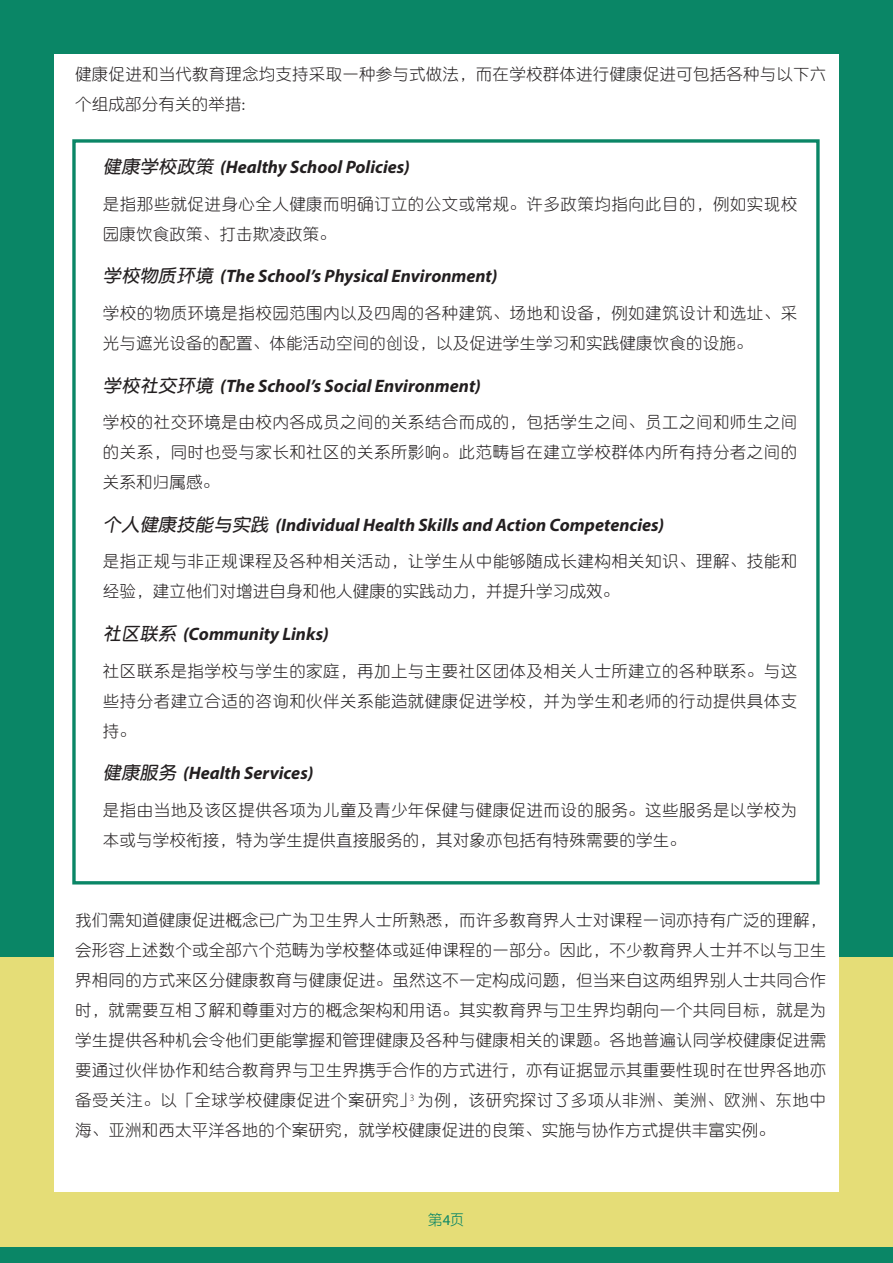
<style>
.page{position:relative;width:893px;height:1263px;background:#fff}
.page>*{position:absolute;margin:0;border:0;box-sizing:border-box;transform-origin:0 0}
.t1{font:italic 700 18px "Myriad Pro";color:#231f20}
.t2{font:16.5px/30px "DFP Yuan W3";letter-spacing:.025em;color:#231f20}
.t3{font:15px "DFP Yuan W3";color:#0a8666}
.s1{font-family:"DFP Yuan W7";font-weight:400}
.s2{font-family:"Myriad Pro"}
</style>
<div class="page">
<div style="left:0;top:938px;width:893px;height:325px;background:#e5dd77"></div>
<div style="left:0;top:0;width:893px;height:956px;background:#0a8666"></div>
<div style="left:0;top:1247px;width:893px;height:16px;background:#0a8666"></div>
<div style="left:54px;top:54px;width:785px;height:1138px;background:#fff"></div>
<div style="left:72px;top:139px;width:748px;height:745px;border:3px solid #0a8666"></div>
<p class="t2" style="left:75px;top:59px;width:753px">健康促进和当代教育理念均支持采取一种参与式做法，而在学校群体进行健康促进可包括各种与以下六个组成部分有关的举措:</p>
<p class="t1" style="left:103px;top:155px;width:309px"><span class="s1">健康学校政策</span> (Healthy School Policies)</p>
<p class="t2" style="left:103px;top:188px;width:696px">是指那些就促进身心全人健康而明确订立的公文或常规。许多政策均指向此目的，例如实现校园康饮食政策、打击欺凌政策。</p>
<p class="t1" style="left:103px;top:265px;width:396px"><span class="s1">学校物质环境</span> (The School’s Physical Environment)</p>
<p class="t2" style="left:103px;top:298px;width:696px">学校的物质环境是指校园范围内以及四周的各种建筑、场地和设备，例如建筑设计和选址、采光与遮光设备的配置、体能活动空间的创设，以及促进学生学习和实践健康饮食的设施。</p>
<p class="t1" style="left:103px;top:374px;width:379px"><span class="s1">学校社交环境</span> (The School’s Social Environment)</p>
<p class="t2" style="left:103px;top:407px;width:696px;text-align:justify">学校的社交环境是由校内各成员之间的关系结合而成的，包括学生之间、员工之间和师生之间的关系，同时也受与家长和社区的关系所影响。此范畴旨在建立学校群体内所有持分者之间的关系和归属感。</p>
<p class="t1" style="left:103px;top:513px;width:563px"><span class="s1">个人健康技能与实践</span> (Individual Health Skills and Action Competencies)</p>
<p class="t2" style="left:103px;top:546px;width:696px">是指正规与非正规课程及各种相关活动，让学生从中能够随成长建构相关知识、理解、技能和经验，建立他们对增进自身和他人健康的实践动力，并提升学习成效。</p>
<p class="t1" style="left:103px;top:622px;width:227px"><span class="s1">社区联系</span> (Community Links)</p>
<p class="t2" style="left:103px;top:655px;width:696px;text-align:justify">社区联系是指学校与学生的家庭，再加上与主要社区团体及相关人士所建立的各种联系。与这些持分者建立合适的咨询和伙伴关系能造就健康促进学校，并为学生和老师的行动提供具体支持。</p>
<p class="t1" style="left:103px;top:762px;width:212px"><span class="s1">健康服务</span> (Health Services)</p>
<p class="t2" style="left:103px;top:795px;width:696px">是指由当地及该区提供各项为儿童及青少年保健与健康促进而设的服务。这些服务是以学校为本或与学校衔接，特为学生提供直接服务的，其对象亦包括有特殊需要的学生。</p>
<p class="t2" style="left:75px;top:905px;width:753px;text-align:justify">我们需知道健康促进概念已广为卫生界人士所熟悉，而许多教育界人士对课程一词亦持有广泛的理解，会形容上述数个或全部六个范畴为学校整体或延伸课程的一部分。因此，不少教育界人士并不以与卫生界相同的方式来区分健康教育与健康促进。虽然这不一定构成问题，但当来自这两组界别人士共同合作时，就需要互相了解和尊重对方的概念架构和用语。其实教育界与卫生界均朝向一个共同目标，就是为学生提供各种机会令他们更能掌握和管理健康及各种与健康相关的课题。各地普遍认同学校健康促进需要通过伙伴协作和结合教育界与卫生界携手合作的方式进行，亦有证据显示其重要性现时在世界各地亦备受关注。以「全球学校健康促进个案研究」<sup>3</sup> 为例，该研究探讨了多项从非洲、美洲、欧洲、东地中海、亚洲和西太平洋各地的个案研究，就学校健康促进的良策、实施与协作方式提供丰富实例。</p>
<p class="t3" style="left:428px;top:1212px;width:38px">第<span class="s2">4</span>页</p>
</div>
